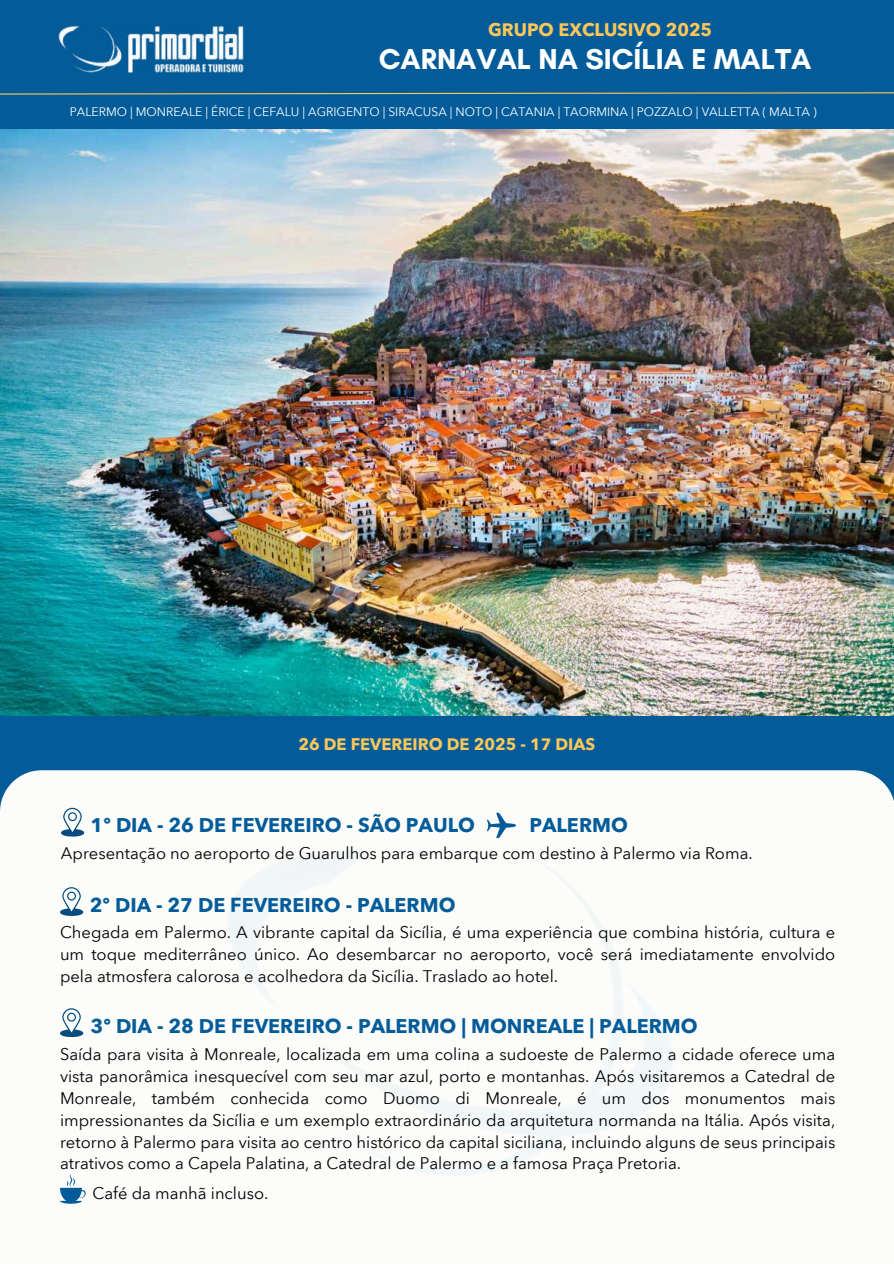
<style>
.page{position:relative;width:894px;height:1264px;background:#fff}
.page>*{position:absolute;margin:0;border:0;box-sizing:border-box;transform-origin:0 0}
.t1{font:700 29.4px "Glacial Indifference";color:#fff}
.t2{font:700 19.8px "Avenir Next Thai Modern";color:#035c99}
.t3{font:700 18px "Avenir Next Thai Modern";color:#ffc759}
.t4{font:16.5px/21.9px "Avenir Next Thai Modern";color:#000;text-align:justify}
.t5{font:700 16.5px "Avenir Next Thai Modern";color:#ffc759}
.t6{font:12.15px "Avenir Next Thai Modern";color:#fff}
</style>
<div class="page">
<div style="left:0;top:0;width:893px;height:1263px;background:#035c99"></div>
<div style="left:0;top:770px;width:893px;height:493px;background:#fcfdfb"></div>
<img style="left:190px;top:799px;width:514px;height:418px">
<svg style="left:61px;top:807px;width:23px;height:30px"></svg>
<svg style="left:60px;top:887px;width:23px;height:30px"></svg>
<svg style="left:0;top:92px;width:893px;height:3px"></svg>
<img style="left:58px;top:25px;width:186px;height:48px">
<svg style="left:60px;top:1008px;width:23px;height:30px"></svg>
<img style="left:0;top:130px;width:893px;height:585px">
<svg style="left:486px;top:812px;width:30px;height:26px"></svg>
<svg style="left:60px;top:1173px;width:26px;height:30px"></svg>
<p class="t3" style="left:488px;top:17px;width:226px">GRUPO EXCLUSIVO 2025</p>
<h1 class="t1" style="left:378px;top:41px;width:434px">CARNAVAL NA SICÍLIA E MALTA</h1>
<p class="t6" style="left:70px;top:104px;width:748px">PALERMO | MONREALE | ÉRICE | CEFALU | AGRIGENTO | SIRACUSA | NOTO | CATANIA | TAORMINA | POZZALO | VALLETTA ( MALTA )</p>
<p class="t5" style="left:298px;top:731px;width:298px">26 DE FEVEREIRO DE 2025 - 17 DIAS</p>
<p class="t2" style="left:91px;top:809px;width:385px">1º DIA - 26 DE FEVEREIRO - SÃO PAULO</p>
<p class="t2" style="left:529px;top:809px;width:100px">PALERMO</p>
<p class="t4" style="left:61px;top:841px;width:693px">Apresentação no aeroporto de Guarulhos para embarque com destino à Palermo via Roma.</p>
<p class="t2" style="left:90px;top:890px;width:367px">2º DIA - 27 DE FEVEREIRO - PALERMO</p>
<p class="t4" style="left:60px;top:921px;width:776px">Chegada em Palermo. A vibrante capital da Sicília, é uma experiência que combina história, cultura e um toque mediterrâneo único. Ao desembarcar no aeroporto, você será imediatamente envolvido pela atmosfera calorosa e acolhedora da Sicília. Traslado ao hotel.</p>
<p class="t2" style="left:91px;top:1011px;width:608px">3º DIA - 28 DE FEVEREIRO - PALERMO | MONREALE | PALERMO</p>
<p class="t4" style="left:60px;top:1042px;width:776px">Saída para visita à Monreale, localizada em uma colina a sudoeste de Palermo a cidade oferece uma vista panorâmica inesquecível com seu mar azul, porto e montanhas. Após visitaremos a Catedral de Monreale, também conhecida como Duomo di Monreale, é um dos monumentos mais impressionantes da Sicília e um exemplo extraordinário da arquitetura normanda na Itália. Após visita, retorno à Palermo para visita ao centro histórico da capital siciliana, incluindo alguns de seus principais atrativos como a Capela Palatina, a Catedral de Palermo e a famosa Praça Pretoria.</p>
<p class="t4" style="left:92px;top:1182px;width:177px">Café da manhã incluso.</p>
</div>
